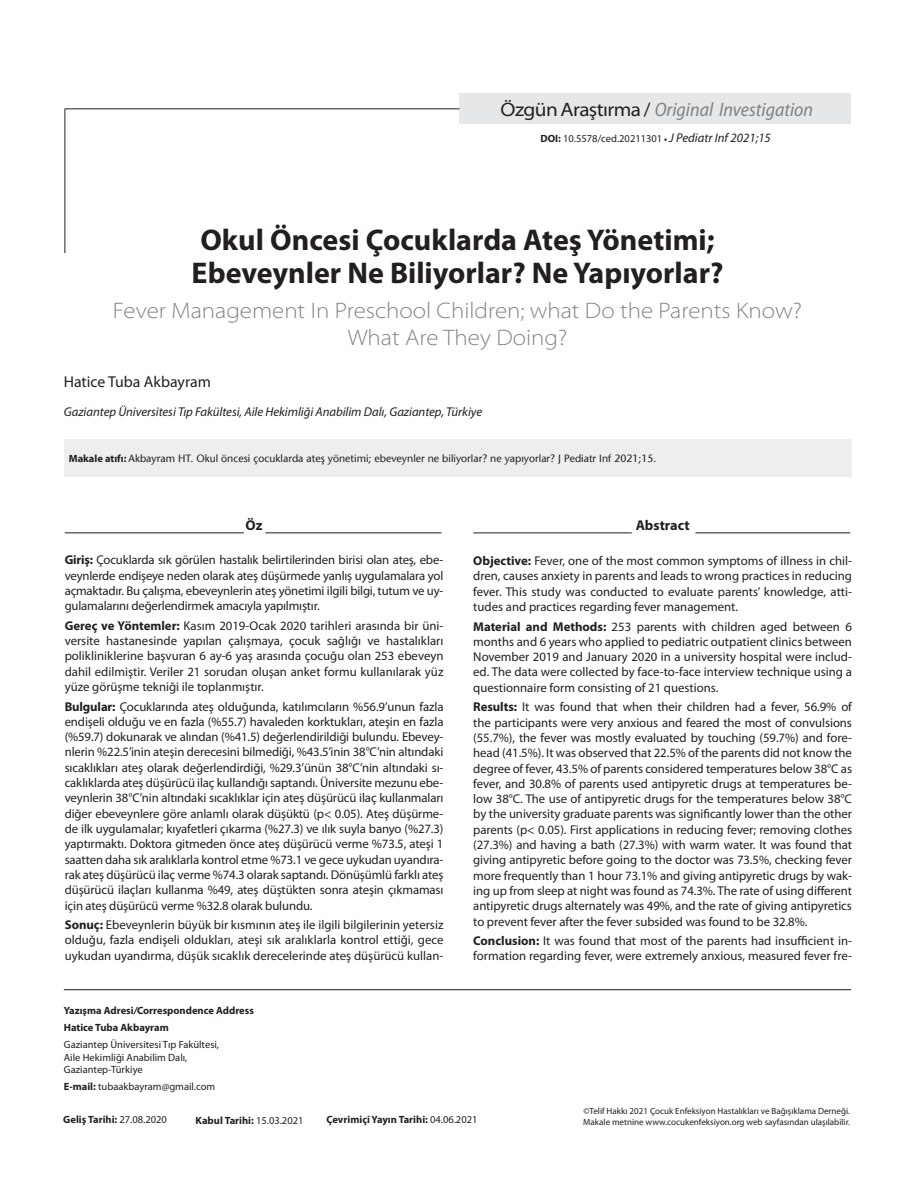
<style>
.page{position:relative;width:915px;height:1191px;background:#fff}
.page>*{position:absolute;margin:0;border:0;box-sizing:border-box;transform-origin:0 0}
.t1{font:700 30px/33px "Myriad Pro";color:#231f20}
.t2{font:300 semi-expanded 22.5px/27px "Myriad Pro";color:#808285;text-align:center}
.t3{font:italic semi-condensed 19.5px "Myriad Pro";color:#808285}
.t4{font:15.75px "Myriad Pro";color:#231f20}
.t5{font:700 14.25px "Myriad Pro";color:#231f20}
.t6{font:12.75px/15.3px "Myriad Pro";color:#231f20;text-align:justify}
.t7{font:italic 12.75px "Myriad Pro";letter-spacing:-.005em;color:#231f20}
.t8{font:10.5px/12.6px "Myriad Pro";color:#231f20}
.t9{font:700 10.5px/16.8px "Myriad Pro";color:#231f20}
.t10{font:500 10.5px "Stone Sans Std";color:#231f20}
.t11{font:9px "Myriad Pro";color:#231f20}
.s1{font-style:normal;font-stretch:semi-expanded;color:#231f20}
.s2{font-style:normal;font-stretch:normal;color:#231f20}
.s3{font-weight:700}
.s4{font-weight:700;font-size:9px}
.s5{font-style:italic;font-size:12.75px}
.s6{font-family:"Myriad Pro";font-weight:700}
.s7{font-style:italic}
.s8{font-weight:400}
</style>
<div class="page">
<hr style="left:64px;top:989px;width:786px;height:1px;background:#231f20">
<div style="left:459px;top:94px;width:391px;height:30px;background:#e6e7e9"></div>
<hr style="left:64px;top:108px;width:1px;height:145px;background:#231f20">
<hr style="left:65px;top:108px;width:394px;height:1px;background:#231f20">
<hr style="left:65px;top:532px;width:179px;height:1px;background:#231f20">
<hr style="left:265px;top:532px;width:176px;height:1px;background:#231f20">
<hr style="left:473px;top:532px;width:158px;height:1px;background:#231f20">
<hr style="left:695px;top:532px;width:155px;height:1px;background:#231f20">
<div style="left:64px;top:439px;width:787px;height:37px;background:#eeeeef"></div>
<h3 class="t3" style="left:500px;top:99px;width:314px"><span class="s1">ÖzgünAraştırma</span> <span class="s2">/</span> Original Investigation</h3>
<p class="t8" style="left:540px;top:133px;width:232px"><span class="s3">DOI:</span> 10.5578/ced.20211301 <span class="s4">•</span> <span class="s5">J Pediatr Inf 2021;15</span></p>
<h1 class="t1" style="left:191px;top:223px;width:533px">Okul Öncesi Çocuklarda Ateş Yönetimi;<br>Ebeveynler Ne Biliyorlar? Ne Yapıyorlar?</h1>
<h2 class="t2" style="left:113px;top:297px;width:690px">Fever Management In Preschool Children; what Do the Parents Know?<br>What Are They Doing?</h2>
<p class="t4" style="left:64px;top:373px;width:148px">Hatice Tuba Akbayram</p>
<p class="t7" style="left:64px;top:404px;width:419px">Gaziantep Üniversitesi Tıp Fakültesi, Aile Hekimliği Anabilim Dalı, Gaziantep, Türkiye</p>
<p class="t10" style="left:69px;top:452px;width:589px"><span class="s6">Makale atıfı:</span> Akbayram HT. Okul öncesi çocuklarda ateş yönetimi; ebeveynler ne biliyorlar? ne yapıyorlar? J Pediatr Inf 2021;15.</p>
<p class="t5" style="left:245px;top:517px;width:18px">Öz</p>
<p class="t6" style="left:65px;top:552px;width:380px"><span class="s3">Giriş:</span> Çocuklarda sık görülen hastalık belirtilerinden birisi olan ateş, ebe&shy;veynlerde endişeye neden olarak ateş düşürmede yanlış uygulamalara yol açmaktadır. Bu çalışma, ebeveynlerin ateş yönetimi ilgili bilgi, tutum ve uy&shy;gulamalarını değerlendirmek amacıyla yapılmıştır.</p>
<p class="t6" style="left:65px;top:618px;width:380px"><span class="s3">Gereç ve Yöntemler:</span> Kasım 2019-Ocak 2020 tarihleri arasında bir üni&shy;versite hastanesinde yapılan çalışmaya, çocuk sağlığı ve hastalıkları polikliniklerine başvuran 6 ay-6 yaş arasında çocuğu olan 253 ebeveyn dahil edilmiştir. Veriler 21 sorudan oluşan anket formu kullanılarak yüz yüze görüşme tekniği ile toplanmıştır.</p>
<p class="t6" style="left:65px;top:699px;width:380px"><span class="s3">Bulgular:</span> Çocuklarında ateş olduğunda, katılımcıların %56.9’unun fazla endişeli olduğu ve en fazla (%55.7) havaleden korktukları, ateşin en fazla (%59.7) dokunarak ve alından (%41.5) değerlendirildiği bulundu. Ebevey&shy;nlerin %22.5’inin ateşin derecesini bilmediği, %43.5’inin 38°C’nin altındaki sıcaklıkları ateş olarak değerlendirdiği, %29.3’ünün 38°C’nin altındaki sı&shy;caklıklarda ateş düşürücü ilaç kullandığı saptandı. Üniversite mezunu ebe&shy;veynlerin 38°C’nin altındaki sıcaklıklar için ateş düşürücü ilaç kullanmaları diğer ebeveynlere göre anlamlı olarak düşüktü (p&lt; 0.05). Ateş düşürme&shy;de ilk uygulamalar; kıyafetleri çıkarma (%27.3) ve ılık suyla banyo (%27.3) yaptırmaktı. Doktora gitmeden önce ateş düşürücü verme %73.5, ateşi 1 saatten daha sık aralıklarla kontrol etme %73.1 ve gece uykudan uyandıra&shy;rak ateş düşürücü ilaç verme %74.3 olarak saptandı. Dönüşümlü farklı ateş düşürücü ilaçları kullanma %49, ateş düştükten sonra ateşin çıkmaması için ateş düşürücü verme %32.8 olarak bulundu.</p>
<p class="t6" style="left:65px;top:917px;width:380px"><span class="s3">Sonuç:</span> Ebeveynlerin büyük bir kısmının ateş ile ilgili bilgilerinin yetersiz olduğu, fazla endişeli oldukları, ateşi sık aralıklarla kontrol ettiği, gece uykudan uyandırma, düşük sıcaklık derecelerinde ateş düşürücü kullan-</p>
<p class="t9" style="left:64px;top:1002px;width:191px">Yazışma Adresi<span class="s7">/</span>Correspondence Address<br>Hatice Tuba Akbayram</p>
<p class="t8" style="left:64px;top:1038px;width:157px">Gaziantep Üniversitesi Tıp Fakültesi,<br>Aile Hekimliği Anabilim Dalı,<br>Gaziantep-Türkiye</p>
<p class="t8" style="left:64px;top:1080px;width:153px"><span class="s3">E-mail:</span> tubaakbayram@gmail.com</p>
<p class="t5" style="left:635px;top:517px;width:55px">Abstract</p>
<p class="t6" style="left:473px;top:553px;width:380px"><span class="s3">Objective:</span> Fever, one of the most common symptoms of illness in chil&shy;dren, causes anxiety in parents and leads to wrong practices in reducing fever. This study was conducted to evaluate parents’ knowledge, atti&shy;tudes and practices regarding fever management.</p>
<p class="t6" style="left:473px;top:619px;width:380px"><span class="s3">Material and Methods:</span> 253 parents with children aged between 6 months and 6 years who applied to pediatric outpatient clinics between November 2019 and January 2020 in a university hospital were includ&shy;ed. The data were collected by face-to-face interview technique using a questionnaire form consisting of 21 questions.</p>
<p class="t6" style="left:473px;top:699px;width:380px"><span class="s3">Results:</span> It was found that when their children had a fever, 56.9% of the participants were very anxious and feared the most of convulsions (55.7%), the fever was mostly evaluated by touching (59.7%) and fore&shy;head (41.5%). It was observed that 22.5% of the parents did not know the degree of fever, 43.5% of parents considered temperatures below 38°C as fever, and 30.8% of parents used antipyretic drugs at temperatures be&shy;low 38°C. The use of antipyretic drugs for the temperatures below 38°C by the university graduate parents was significantly lower than the other parents (p&lt; 0.05). First applications in reducing fever; removing clothes (27.3%) and having a bath (27.3%) with warm water. It was found that giving antipyretic before going to the doctor was 73.5%, checking fever more frequently than 1 hour 73.1% and giving antipyretic drugs by wak&shy;ing up from sleep at night was found as 74.3%. The rate of using different antipyretic drugs alternately was 49%, and the rate of giving antipyretics to prevent fever after the fever subsided was found to be 32.8%.</p>
<p class="t6" style="left:473px;top:933px;width:380px"><span class="s3">Conclusion:</span> It was found that most of the parents had insufficient in&shy;formation regarding fever, were extremely anxious, measured fever fre-</p>
<p class="t9" style="left:63px;top:1111px;width:105px">Geliş Tarihi: <span class="s8">27.08.2020</span></p>
<p class="t9" style="left:195px;top:1112px;width:109px">Kabul Tarihi: <span class="s8">15.03.2021</span></p>
<p class="t11" style="left:583px;top:1106px;width:268px">©Telif Hakkı 2021 Çocuk Enfeksiyon Hastalıkları ve Bağışıklama Derneği.</p>
<p class="t9" style="left:326px;top:1111px;width:153px">Çevrimiçi Yayın Tarihi: <span class="s8">04.06.2021</span></p>
<p class="t11" style="left:583px;top:1117px;width:268px">Makale metnine www.cocukenfeksiyon.org web sayfasından ulaşılabilir.</p>
</div>
